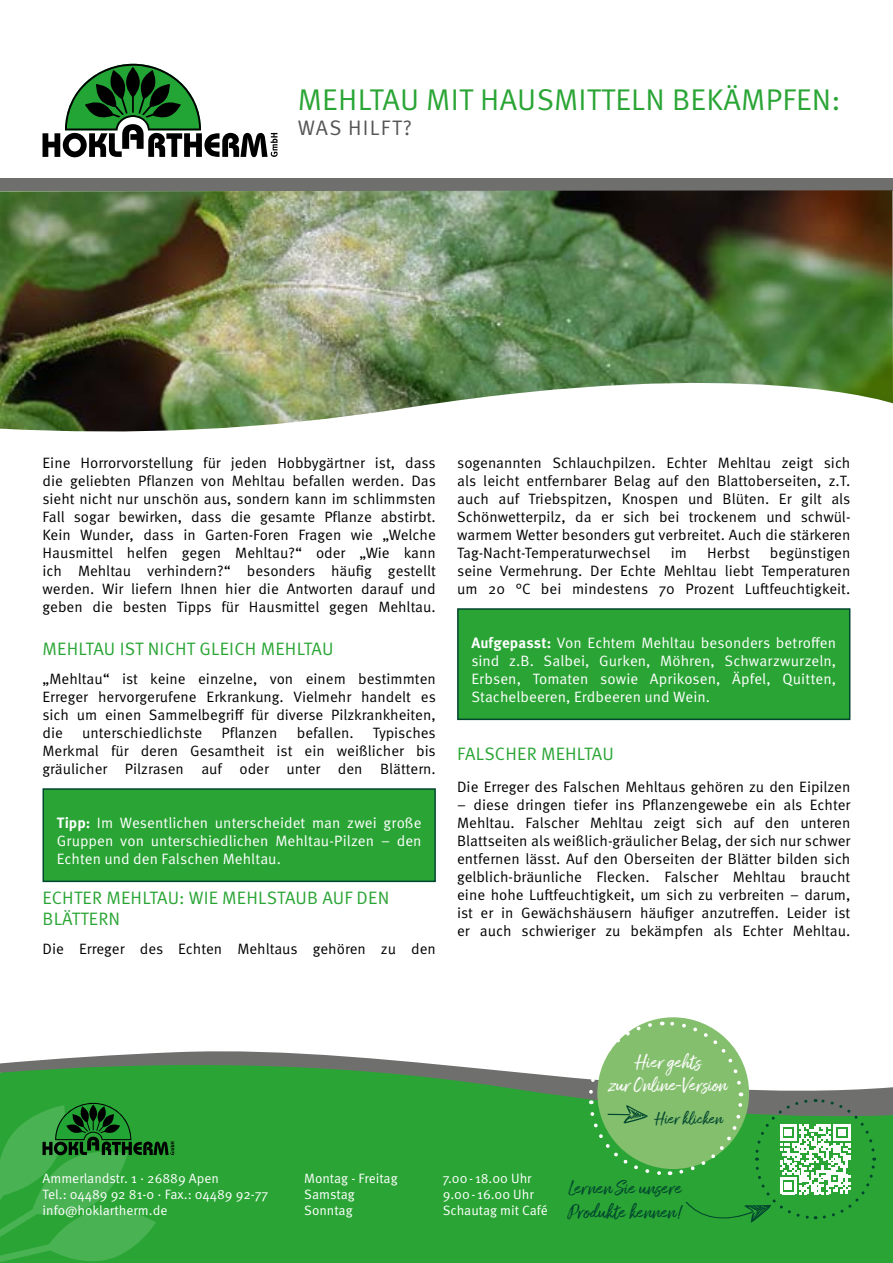
<style>
.page{position:relative;width:893px;height:1263px;background:#fff}
.page>*{position:absolute;margin:0;border:0;box-sizing:border-box;transform-origin:0 0}
.t1{font:30px "Meta Pro Norm";letter-spacing:.01em;color:#2aa535}
.t2{font:21px "Meta Pro Norm";letter-spacing:.06em;color:#565656}
.t3{font:19.5px/23.4px "Amithen";color:#00452e}
.t4{font:19.5px/23.4px "Amithen";color:#fff;text-align:center}
.t5{font:18px/21.6px "Meta Pro Norm";letter-spacing:.01em;color:#2aa535}
.t6{font:16.95px "Amithen";color:#00452e}
.t7{font:15px/18px "Meta Pro Norm";color:#000;text-align:justify}
.t8{font:15px/18px "Meta Pro Norm";letter-spacing:.005em;color:#fff;text-align:justify}
.t9{font:13.5px/16.2px "Meta Pro Norm";color:#fff}
.s1{font-family:"Meta Pro";font-weight:700}
</style>
<div class="page">
<div style="left:0;top:179px;width:893px;height:12px;background:#6f6f6e"></div>
<div style="left:174px;top:1119px;width:719px;height:144px;background:#2aa535"></div>
<svg style="left:0;top:1051px;width:893px;height:68px;fill:#2aa535"></svg>
<svg style="left:587px;top:1019px;width:290px;height:203px"></svg>
<svg style="left:0;top:1083px;width:174px;height:180px;background:#32a03c"></svg>
<img style="left:0;top:190px;width:893px;height:242px">
<div style="left:43px;top:789px;width:392px;height:92px;background:#2aa535"></div>
<div style="left:43px;top:788px;width:393px;height:94px;border:2px solid #00452e"></div>
<div style="left:458px;top:609px;width:392px;height:110px;background:#2aa535"></div>
<div style="left:457px;top:608px;width:393px;height:112px;border:2px solid #00452e"></div>
<svg style="left:43px;top:64px;width:235px;height:93px"></svg>
<h1 class="t1" style="left:298px;top:77px;width:544px">MEHLTAU MIT HAUSMITTELN BEKÄMPFEN:</h1>
<h2 class="t2" style="left:298px;top:112px;width:116px">WAS HILFT?</h2>
<p class="t7" style="left:43px;top:453px;width:395px">Eine Horrorvorstellung für jeden Hobbygärtner ist, dass die geliebten Pflanzen von Mehltau befallen werden. Das sieht nicht nur unschön aus, sondern kann im schlimmsten Fall sogar bewirken, dass die gesamte Pflanze abstirbt.<br>Kein Wunder, dass in Garten-Foren Fragen wie „Welche Hausmittel helfen gegen Mehltau?“ oder „Wie kann ich Mehltau verhindern?“ besonders häufig gestellt werden. Wir liefern Ihnen hier die Antworten darauf und geben die besten Tipps für Hausmittel gegen Mehltau.</p>
<p class="t5" style="left:43px;top:637px;width:292px">MEHLTAU IST NICHT GLEICH MEHLTAU</p>
<p class="t7" style="left:43px;top:669px;width:395px">„Mehltau“ ist keine einzelne, von einem bestimmten Erreger hervorgerufene Erkrankung. Vielmehr handelt es sich um einen Sammelbegriff für diverse Pilzkrankheiten, die</p>
<p class="t7" style="left:43px;top:723px;width:395px;text-indent:330px">Typisches Merkmal für deren Gesamtheit ist ein weißlicher bis gräulicher Pilzrasen auf oder unter den Blättern.</p>
<p class="t7" style="left:82px;top:723px;width:122px">unterschiedlichste</p>
<p class="t7" style="left:222px;top:723px;width:57px">Pflanzen</p>
<p class="t7" style="left:297px;top:723px;width:58px">befallen.</p>
<p class="t8" style="left:57px;top:813px;width:366px"><span class="s1">Tipp:</span> Im Wesentlichen unterscheidet man zwei große Gruppen von unterschiedlichen Mehltau-Pilzen – den Echten und den Falschen Mehltau.</p>
<p class="t5" style="left:43px;top:885px;width:348px">ECHTER MEHLTAU: WIE MEHLSTAUB AUF DEN<br>BLÄTTERN</p>
<p class="t7" style="left:43px;top:939px;width:395px">Die Erreger des Echten Mehltaus gehören zu den</p>
<p class="t7" style="left:457px;top:453px;width:395px">sogenannten Schlauchpilzen. Echter Mehltau zeigt sich als leicht entfernbarer Belag auf den Blattoberseiten, z.T. auch auf Triebspitzen, Knospen und Blüten. Er gilt als Schönwetterpilz, da er sich bei trockenem und schwül&shy;warmem Wetter besonders gut verbreitet. Auch die stärkeren Tag-Nacht-Temperaturwechsel</p>
<p class="t7" style="left:457px;top:543px;width:395px;text-indent:313px">begünstigen seine Vermehrung. Der Echte Mehltau liebt Temperaturen um 20 °C bei mindestens 70 Prozent Luftfeuchtigkeit.</p>
<p class="t7" style="left:671px;top:543px;width:18px">im</p>
<p class="t7" style="left:707px;top:543px;width:44px">Herbst</p>
<p class="t8" style="left:471px;top:633px;width:366px"><span class="s1">Aufgepasst:</span> Von Echtem Mehltau besonders betroffen sind z.B. Salbei, Gurken, Möhren, Schwarzwurzeln, Erbsen, Tomaten sowie Aprikosen, Äpfel, Quitten, Stachelbeeren, Erdbeeren und Wein.</p>
<p class="t5" style="left:457px;top:741px;width:158px">FALSCHER MEHLTAU</p>
<p class="t7" style="left:457px;top:777px;width:395px">Die Erreger des Falschen Mehltaus gehören zu den Eipilzen</p>
<p class="t7" style="left:457px;top:795px;width:395px">– diese dringen tiefer ins Pflanzengewebe ein als Echter Mehltau. Falscher Mehltau zeigt sich auf den unteren Blattseiten als weißlich-gräulicher Belag, der sich nur schwer entfernen lässt. Auf den Oberseiten der Blätter bilden sich gelblich-bräunliche Flecken. Falscher Mehltau braucht eine hohe Luftfeuchtigkeit, um sich zu verbreiten – darum, ist er in Gewächshäusern häufiger anzutreffen. Leider ist er auch schwieriger zu bekämpfen als Echter Mehltau.</p>
<h3 class="t4" style="left:608px;top:1051px;width:120px">Hier gehts<br>zur Online-Version</h3>
<p class="t6" style="left:654px;top:1108px;width:70px">Hier klicken</p>
<p class="t9" style="left:43px;top:1169px;width:227px">Ammerlandstr. 1 · 26889 Apen<br>Tel.: 04489 92 81-0 · Fax.: 04489 92-77 info@hoklartherm.de</p>
<p class="t9" style="left:304px;top:1169px;width:95px">Montag - Freitag</p>
<p class="t9" style="left:443px;top:1169px;width:91px">7.00- 18.00 Uhr</p>
<p class="t9" style="left:304px;top:1185px;width:52px">Samstag</p>
<p class="t9" style="left:443px;top:1185px;width:93px">9.00- 16.00 Uhr</p>
<p class="t9" style="left:304px;top:1202px;width:50px">Sonntag</p>
<p class="t9" style="left:443px;top:1202px;width:107px">Schautag mit Café</p>
<h3 class="t3" style="left:567px;top:1177px;width:117px">Lernen Sie unsere<br>Produkte kennen!</h3>
</div>
